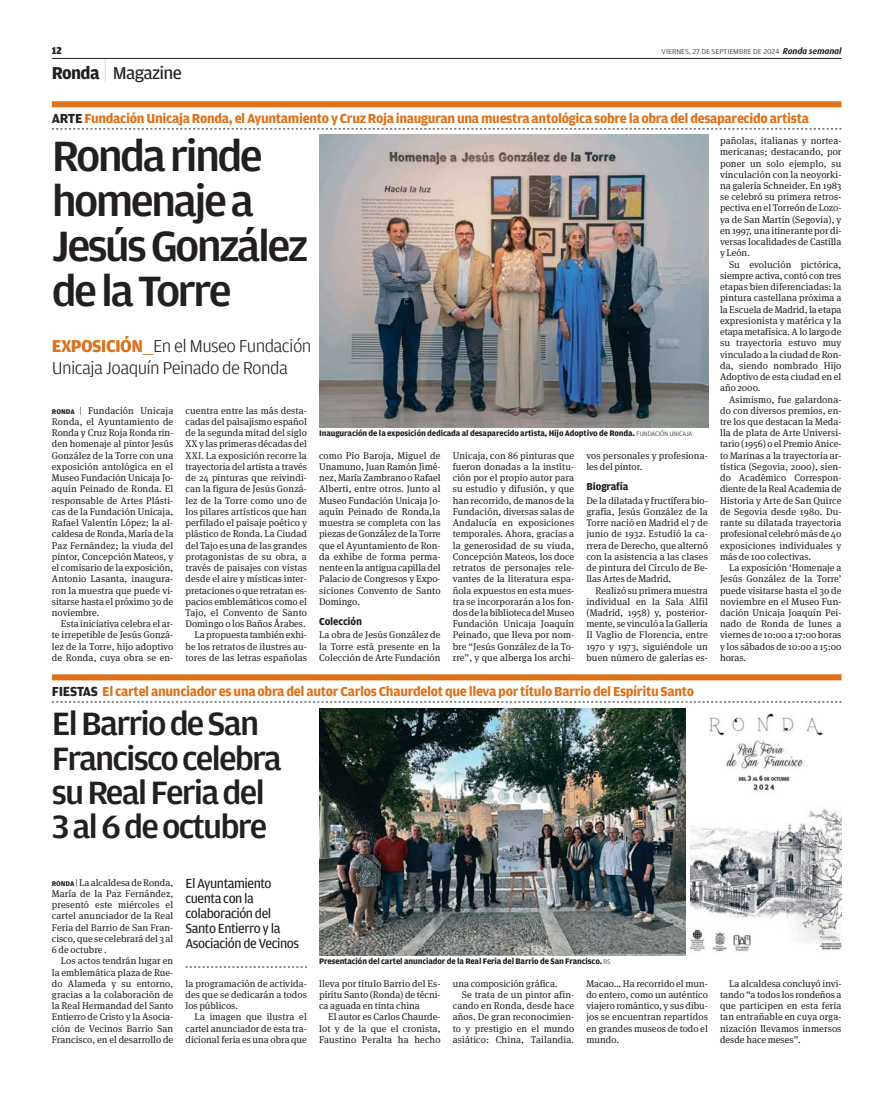
<style>
.page{position:relative;width:893px;height:1094px;background:#fff}
.page>*{position:absolute;margin:0;border:0;box-sizing:border-box;transform-origin:0 0}
.t1{font:500 45px/45px "Amplitude";letter-spacing:-.06em;color:#231f20;scale:1.05 1}
.t2{font:500 34.2px/34.2px "Amplitude";letter-spacing:-.055em;color:#231f20;scale:1.05 1}
.t3{font:300 18.15px/22.2px "Amplitude";letter-spacing:-.035em;color:#231f20;scale:1.05 1}
.t4{font:18.15px "Amplitude";letter-spacing:-.035em;color:#231f20;scale:1.05 1}
.t5{font:700 13.95px "Amplitude";letter-spacing:-.025em;color:#dc721c}
.t6{font:13.95px/15px "Amplitude";letter-spacing:-.035em;color:#231f20}
.t7{font:700 10.65px "Amplitude";letter-spacing:-.015em;color:#231f20}
.t8{font:900 10.65px "Amplitude";color:#231f20}
.t9{font:9.75px/11.2px "Meta Serif OT";letter-spacing:.005em;color:#231f20;text-align:justify}
.t10{font:700 8.55px "Amplitude";letter-spacing:-.015em;color:#231f20}
.t11{font:300 7.5px "Amplitude";letter-spacing:-.01em;color:#231f20;scale:1.1 1}
.s1{font-family:"Dax";font-weight:700;font-style:italic;font-size:8.55px}
.s2{font-weight:700}
.s3{font-family:"Apex New";font-weight:100;font-size:24.6px}
.s4{color:#231f20}
.s5{font-weight:700;color:#dc721c}
.s6{color:#dc721c}
.s7{font-family:"Amplitude";font-weight:700;font-size:7.35px}
.s8{font-family:"Amplitude";font-weight:300}
.s9{font-weight:300;font-size:6.9px}
</style>
<div class="page">
<hr style="left:52px;top:58px;width:789px;height:1px;background:#231f20">
<div style="left:52px;top:101px;width:789px;height:6px;background:#dc721c"></div>
<svg style="left:52px;top:129px;width:789px;height:1px"></svg>
<img style="left:319px;top:135px;width:389px;height:292px">
<img style="left:319px;top:708px;width:366px;height:247px">
<img style="left:690px;top:713px;width:151px;height:238px">
<div style="left:52px;top:674px;width:789px;height:6px;background:#dc721c"></div>
<svg style="left:52px;top:701px;width:789px;height:1px"></svg>
<svg style="left:185px;top:966px;width:122px;height:1px"></svg>
<p class="t8" style="left:52px;top:46px;width:11px">12</p>
<p class="t11" style="left:661px;top:48px;width:165px">VIERNES, 27 DE SEPTIEMBRE DE 2024 <span class="s1">Ronda semanal</span></p>
<h3 class="t4" style="left:52px;top:66px;width:125px"><span class="s2">Ronda</span> <span class="s3">|</span> Magazine</h3>
<h3 class="t5" style="left:52px;top:113px;width:758px"><span class="s4">ARTE</span> Fundación Unicaja Ronda, el Ayuntamiento y Cruz Roja inauguran una muestra antológica sobre la obra del desaparecido artista</h3>
<h1 class="t1" style="left:52px;top:136px;width:246px">Ronda rinde homenaje a<br>Jesús González de la Torre</h1>
<p class="t9" style="left:720px;top:135px;width:123px">pañolas, italianas y nortea&shy;mericanas; destacando, por poner un solo ejemplo, su vinculación con la neoyorki&shy;na galería Schneider. En 1983 se celebró su primera retros&shy;pectiva en el Torreón de Lozo&shy;ya de San Martín (Segovia), y en 1997, una itinerante por di&shy;versas localidades de Castilla y León.</p>
<p class="t9" style="left:720px;top:259px;width:123px;text-indent:9px">Su evolución pictórica, siempre activa, contó con tres etapas bien diferenciadas: la pintura castellana próxima a la Escuela de Madrid, la etapa expresionista y matérica y la etapa metafísica. A lo largo de su trayectoria estuvo muy vinculado a la ciudad de Ron&shy;da, siendo nombrado Hijo Adoptivo de esta ciudad en el año 2000.</p>
<p class="t9" style="left:720px;top:394px;width:123px;text-indent:9px">Asimismo, fue galardona&shy;do con diversos premios, en&shy;tre los que destacan la Meda&shy;lla de plata de Arte Universi&shy;tario (1956) o el Premio Anice&shy;to Marinas a la trayectoria ar&shy;tística (Segovia, 2000), sien&shy;do Académico Correspon&shy;diente de la Real Academia de Historia y Arte de San Quirce de Segovia desde 1980. Du&shy;rante su dilatada trayectoria profesional celebró más de 40 exposiciones individuales y más de 100 colectivas.</p>
<p class="t9" style="left:720px;top:562px;width:123px;text-indent:9px">La exposición ‘Homenaje a Jesús González de la Torre’ puede visitarse hasta el 30 de noviembre en el Museo Fun&shy;dación Unicaja Joaquín Pei&shy;nado de Ronda de lunes a viernes de 10:00 a 17:00 horas y los sábados de 10:00 a 15:00 horas.</p>
<h3 class="t3" style="left:52px;top:336px;width:249px"><span class="s5">EXPOSICIÓN</span><span class="s6">___</span>En el Museo Fundación<br>Unicaja Joaquín Peinado de Ronda</h3>
<p class="t9" style="left:185px;top:405px;width:123px;text-align:right">cuentra entre las más desta&shy;cadas del paisajismo español de la segunda mitad del siglo<br>XX y las primeras décadas del<br>XXI. La exposición recorre la trayectoria del artista a través de 24 pinturas que reivindi&shy;can la figura de Jesús Gonzá&shy;lez de la Torre como uno de los pilares artísticos que han perfilado el paisaje poético y plástico de Ronda. La Ciudad del Tajo es una de las grandes protagonistas de su obra, a través de paisajes con vistas desde el aire y místicas inter&shy;pretaciones o que retratan es&shy;pacios emblemáticos como el<br>Tajo, el Convento de Santo<br>Domingo o los Baños Árabes.<br>La propuesta también exhi&shy;be los retratos de ilustres au&shy;tores de las letras españolas</p>
<p class="t9" style="left:52px;top:405px;width:123px"><span class="s7">RONDA</span> <span class="s8">|</span> Fundación Unicaja Ronda, el Ayuntamiento de Ronda y Cruz Roja Ronda rin&shy;den homenaje al pintor Jesús González de la Torre con una exposición antológica en el Museo Fundación Unicaja Jo&shy;aquín Peinado de Ronda. El responsable de Artes Plásti&shy;cas de la Fundación Unicaja, Rafael Valentín López; la al&shy;caldesa de Ronda, María de la Paz Fernández; la viuda del pintor, Concepción Mateos, y el comisario de la exposición, Antonio Lasanta, inaugura&shy;ron la muestra que puede vi&shy;sitarse hasta el próximo 30 de noviembre.</p>
<p class="t9" style="left:52px;top:618px;width:123px;text-indent:9px">Esta iniciativa celebra el ar&shy;te irrepetible de Jesús Gonzá&shy;lez de la Torre, hijo adoptivo de Ronda, cuya obra se en-</p>
<p class="t10" style="left:319px;top:430px;width:375px">Inauguración de la exposición dedicada al desaparecido artista, Hijo Adoptivo de Ronda. <span class="s9">FUNDACIÓN UNICAJA</span></p>
<p class="t9" style="left:319px;top:450px;width:123px">como Pío Baroja, Miguel de Unamuno, Juan Ramón Jimé&shy;nez, María Zambrano o Rafael Alberti, entre otros. Junto al Museo Fundación Unicaja Jo&shy;aquín Peinado de Ronda,la muestra se completa con las piezas de González de la Torre que el Ayuntamiento de Ron&shy;da exhibe de forma perma&shy;nente en la antigua capilla del Palacio de Congresos y Expo&shy;siciones Convento de Santo Domingo.</p>
<p class="t7" style="left:319px;top:617px;width:44px">Colección</p>
<p class="t9" style="left:319px;top:630px;width:123px">La obra de Jesús González de la Torre está presente en la Colección de Arte Fundación</p>
<p class="t9" style="left:453px;top:450px;width:123px">Unicaja, con 86 pinturas que fueron donadas a la institu&shy;ción por el propio autor para su estudio y difusión, y que han recorrido, de manos de la Fundación, diversas salas de Andalucía en exposiciones temporales. Ahora, gracias a la generosidad de su viuda, Concepción Mateos, los doce retratos de personajes rele&shy;vantes de la literatura espa&shy;ñola expuestos en esta mues&shy;tra se incorporarán a los fon&shy;dos de la biblioteca del Museo Fundación Unicaja Joaquín Peinado, que lleva por nom&shy;bre “Jesús González de la To&shy;rre”, y que alberga los archi-</p>
<p class="t9" style="left:586px;top:450px;width:123px">vos personales y profesiona&shy;les del pintor.</p>
<p class="t7" style="left:586px;top:482px;width:44px">Biografía</p>
<p class="t9" style="left:586px;top:495px;width:123px">De la dilatada y fructífera bio&shy;grafía, Jesús González de la Torre nació en Madrid el 7 de junio de 1932. Estudió la ca&shy;rrera de Derecho, que alternó con la asistencia a las clases de pintura del Círculo de Be&shy;llas Artes de Madrid.</p>
<p class="t9" style="left:586px;top:585px;width:123px;text-indent:9px">Realizó su primera muestra individual en la Sala Alfil (Madrid, 1958) y, posterior&shy;mente, se vinculó a la Galleria Il Vaglio de Florencia, entre 1970 y 1973, siguiéndole un buen número de galerías es-</p>
<h3 class="t5" style="left:52px;top:685px;width:644px"><span class="s4">FIESTAS</span> El cartel anunciador es una obra del autor Carlos Chaurdelot que lleva por título Barrio del Espíritu Santo</h3>
<h2 class="t2" style="left:52px;top:709px;width:220px">El Barrio de San<br>Francisco celebra su Real Feria del<br>3 al 6 de octubre</h2>
<p class="t9" style="left:52px;top:877px;width:123px"><span class="s7">RONDA</span> <span class="s8">|</span> La alcaldesa de Ronda, María de la Paz Fernández, presentó este miércoles el cartel anunciador de la Real Feria del Barrio de San Fran&shy;cisco, que se celebrará del 3 al 6 de octubre .</p>
<p class="t9" style="left:52px;top:955px;width:123px;text-indent:9px">Los actos tendrán lugar en la emblemática plaza de Rue&shy;do Alameda y su entorno, gracias a la colaboración de la Real Hermandad del Santo Entierro de Cristo y la Asocia&shy;ción de Vecinos Barrio San Francisco, en el desarrollo de</p>
<h3 class="t6" style="left:185px;top:876px;width:115px">El Ayuntamiento cuenta con la colaboración del<br>Santo Entierro y la<br>Asociación de Vecinos</h3>
<p class="t10" style="left:319px;top:958px;width:293px">Presentación del cartel anunciador de la Real Feria del Barrio de San Francisco. <span class="s9">RS</span></p>
<p class="t9" style="left:586px;top:978px;width:123px">Macao… Ha recorrido el mun&shy;do entero, como un auténtico viajero romántico, y sus dibu&shy;jos se encuentran repartidos en grandes museos de todo el mundo.</p>
<p class="t9" style="left:720px;top:978px;width:123px;text-indent:9px">La alcaldesa concluyó invi&shy;tando “a todos los rondeños a que participen en esta feria tan entrañable en cuya orga&shy;nización llevamos inmersos desde hace meses”.</p>
<p class="t9" style="left:453px;top:978px;width:106px">una composición gráfica.</p>
<p class="t9" style="left:462px;top:989px;width:114px">Se trata de un pintor afin-</p>
<p class="t9" style="left:453px;top:1000px;width:123px">cando en Ronda, desde hace</p>
<p class="t9" style="left:453px;top:1012px;width:123px">años. De gran reconocimien-</p>
<p class="t9" style="left:453px;top:1023px;width:123px">to y prestigio en el mundo</p>
<p class="t9" style="left:453px;top:1034px;width:123px">asiático: China, Tailandia.</p>
<p class="t9" style="left:319px;top:978px;width:123px">lleva por título Barrio del Es&shy;píritu Santo (Ronda) de técni&shy;ca aguada en tinta china</p>
<p class="t9" style="left:319px;top:1012px;width:123px;text-indent:9px">El autor es Carlos Chaurde&shy;lot y de la que el cronista, Faustino Peralta ha hecho</p>
<p class="t9" style="left:185px;top:978px;width:123px">la programación de activida&shy;des que se dedicarán a todos los públicos.</p>
<p class="t9" style="left:185px;top:1012px;width:123px;text-indent:9px">La imagen que ilustra el cartel anunciador de esta tra&shy;dicional feria es una obra que</p>
</div>
